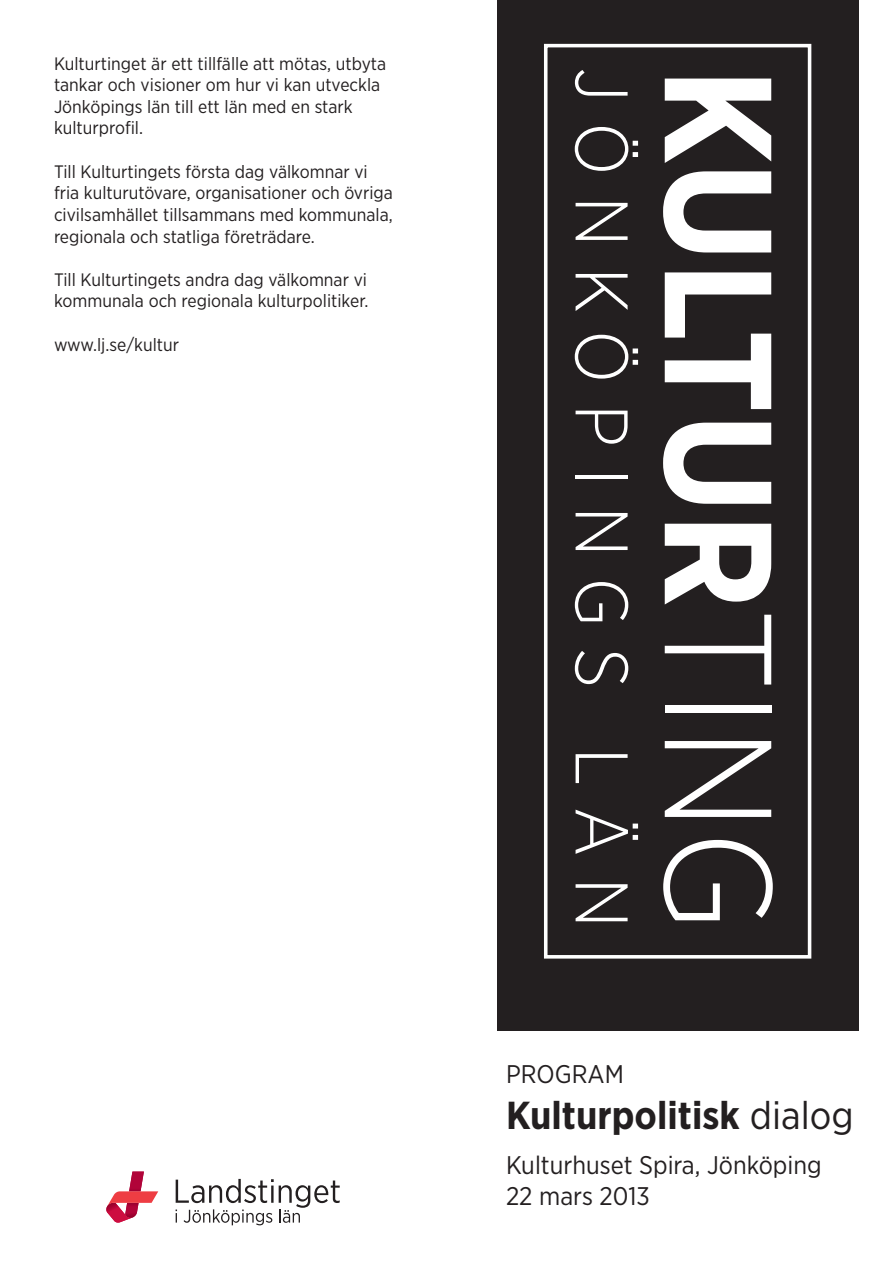
<style>
.page{position:relative;width:893px;height:1263px;background:#fff}
.page>*{position:absolute;margin:0;border:0;box-sizing:border-box;transform-origin:0 0}
.t1{font:700 152.1px "Gotham Narrow";color:#fff}
.t2{font:300 74.25px "Gotham Narrow";letter-spacing:.28em;color:#fff}
.t3{font:700 39px "Gotham Narrow";color:#231f20}
.t4{font:25.5px "Gotham Narrow";color:#231f20}
.t5{font:18px/21.6px "Gotham Narrow";color:#231f20}
.s1{font-weight:300}
.s2{font-weight:400}
</style>
<div class="page">
<div style="left:497px;top:0;width:361px;height:1030px;background:#231f20"></div>
<div style="left:544px;top:44px;width:267px;height:914px;border:4px solid #fff"></div>
<svg style="left:176px;top:1179px;width:164px;height:46px"></svg>
<svg style="left:106px;top:1171px;width:52px;height:52px"></svg>
<p class="t5" style="left:54px;top:52px;width:334px">Kulturtinget är ett tillfälle att mötas, utbyta tankar och visioner om hur vi kan utveckla Jönköpings län till ett län med en stark kulturprofil.</p>
<p class="t5" style="left:54px;top:160px;width:340px">Till Kulturtingets första dag välkomnar vi fria kulturutövare, organisationer och övriga civilsamhället tillsammans med kommunala, regionala och statliga företrädare.</p>
<p class="t5" style="left:54px;top:268px;width:316px">Till Kulturtingets andra dag välkomnar vi kommunala och regionala kulturpolitiker.</p>
<p class="t5" style="left:54px;top:333px;width:127px">www.lj.se/kultur</p>
<p class="t2" style="left:647px;top:68px;width:861px;rotate:90deg">JÖNKÖPINGS LÄN</p>
<p class="t1" style="left:816px;top:68px;width:865px;rotate:90deg">KULTUR<span class="s1">TING</span></p>
<p class="t4" style="left:506px;top:1058px;width:119px">PROGRAM</p>
<p class="t3" style="left:506px;top:1091px;width:349px">Kulturpolitisk <span class="s2">dialog</span></p>
<p class="t4" style="left:506px;top:1150px;width:317px">Kulturhuset Spira, Jönköping</p>
<p class="t4" style="left:506px;top:1180px;width:145px">22 mars 2013</p>
</div>
